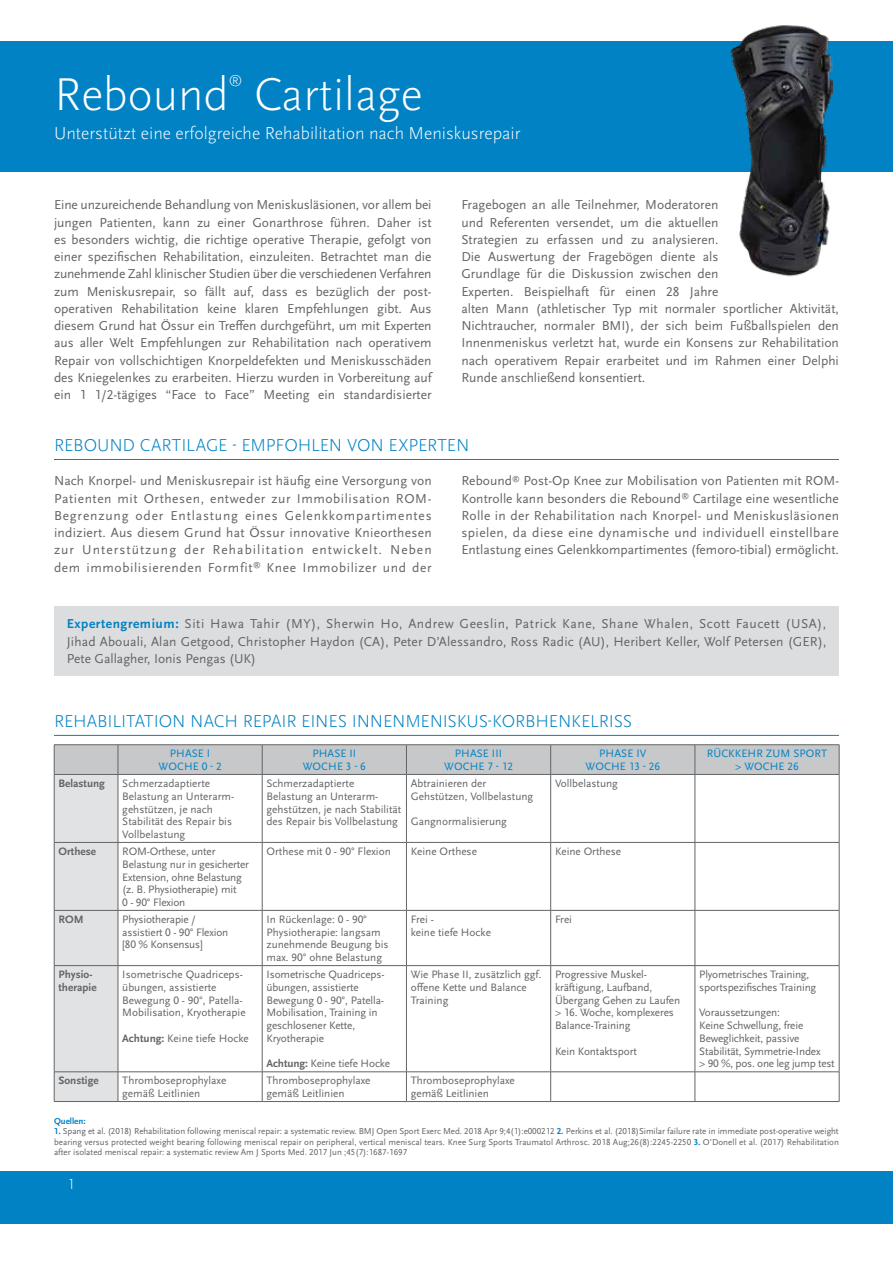
<style>
.page{position:relative;width:893px;height:1263px;background:#fff}
.page>*{position:absolute;margin:0;border:0;box-sizing:border-box;transform-origin:0 0}
.t1{font:300 48px "Scala Sans OT";color:#fff}
.t2{font:300 18px "Scala Sans OT";letter-spacing:-.01em;color:#0082c4}
.t3{font:300 18px "Scala Sans OT";color:#fff}
.t4{font:300 15px "Scala Sans Pro";color:#fff}
.t5{font:300 13.95px "Scala Sans OT";color:#fff}
.t6{font:13.5px/17.2px "Scala Sans OT";color:#636466;text-align:justify}
.t7{font:11.25px/12.8px "Scala Sans OT";color:#636466}
.t8{font:11.25px/12.8px "Scala Sans OT";letter-spacing:.01em;color:#0082c4;text-align:center}
.t9{font:700 11.25px/12.8px "Scala Sans OT";color:#636466}
.t10{font:9px/10.5px "Scala Sans OT";color:#636466;text-align:justify}
.t11{font:700 9px "Scala Sans OT";color:#0082c4}
.s1{font-weight:700;color:#0082c4}
.s2{font-weight:700}
</style>
<div class="page">
<div style="left:0;top:1171px;width:893px;height:53px;background:#0082c4"></div>
<div style="left:0;top:42px;width:893px;height:130px;background:#0082c4"></div>
<hr style="left:54px;top:459px;width:785px;height:1px;background:#0082c4">
<hr style="left:54px;top:735px;width:785px;height:1px;background:#0082c4">
<hr style="left:54px;top:744px;width:64px;height:1px;background:#636466">
<hr style="left:118px;top:744px;width:144px;height:1px;background:#636466">
<hr style="left:262px;top:744px;width:144px;height:1px;background:#636466">
<hr style="left:406px;top:744px;width:145px;height:1px;background:#636466">
<hr style="left:551px;top:744px;width:144px;height:1px;background:#636466">
<hr style="left:695px;top:744px;width:144px;height:1px;background:#636466">
<svg style="left:54px;top:745px;width:786px;height:356px"></svg>
<hr style="left:54px;top:1101px;width:64px;height:1px;background:#636466">
<hr style="left:118px;top:1101px;width:144px;height:1px;background:#636466">
<hr style="left:262px;top:1101px;width:144px;height:1px;background:#636466">
<hr style="left:406px;top:1101px;width:145px;height:1px;background:#636466">
<hr style="left:551px;top:1101px;width:144px;height:1px;background:#636466">
<hr style="left:695px;top:1101px;width:144px;height:1px;background:#636466">
<div style="left:54px;top:606px;width:785px;height:69px;background:#dcddde"></div>
<img style="left:725px;top:25px;width:107px;height:252px">
<h1 class="t1" style="left:54px;top:69px;width:176px">Rebound</h1>
<p class="t5" style="left:229px;top:72px;width:15px">®</p>
<h1 class="t1" style="left:254px;top:69px;width:170px">Cartilage</h1>
<h2 class="t3" style="left:54px;top:123px;width:468px">Unterstützt eine erfolgreiche Rehabilitation nach Meniskusrepair</h2>
<p class="t6" style="left:54px;top:196px;width:379px">Eine unzureichende Behandlung von Meniskusläsionen, vor allem bei jungen Patienten, kann zu einer Gonarthrose führen. Daher ist es besonders wichtig, die richtige operative Therapie, gefolgt von einer spezifischen Rehabilitation, einzuleiten. Betrachtet man die zunehmende Zahl klinischer Studien über die verschiedenen Verfahren zum Meniskusrepair, so fällt auf, dass es bezüglich der post&shy;operativen Rehabilitation keine klaren Empfehlungen gibt. Aus diesem Grund hat Össur ein Treffen durchgeführt, um mit Experten aus aller Welt Empfehlungen zur Rehabilitation nach operativem Repair von vollschichtigen Knorpeldefekten und Meniskusschäden des Kniegelenkes zu erarbeiten. Hierzu wurden in Vorbereitung auf ein 1 1/2-tägiges “Face to Face” Meeting ein standardisierter</p>
<p class="t6" style="left:461px;top:197px;width:379px;text-align:left">Fragebogen an alle Teilnehmer, Moderatoren<br>und Referenten versendet, um die aktuellen<br>Strategien zu erfassen und zu analysieren.<br>Die Auswertung der Fragebögen diente als<br>Grundlage für die Diskussion zwischen den<br>Experten. Beispielhaft für einen 28 Jahre<br>alten Mann (athletischer Typ mit normaler sportlicher Aktivität, Nichtraucher, normaler BMI), der sich beim Fußballspielen den Innenmeniskus verletzt hat, wurde ein Konsens zur Rehabilitation nach operativem Repair erarbeitet und im Rahmen einer Delphi Runde anschließend konsentiert.</p>
<h2 class="t2" style="left:54px;top:435px;width:417px">REBOUND CARTILAGE - EMPFOHLEN VON EXPERTEN</h2>
<p class="t6" style="left:54px;top:472px;width:379px">Nach Knorpel- und Meniskusrepair ist häufig eine Versorgung von Patienten mit Orthesen, entweder zur Immobilisation ROM-Begrenzung oder Entlastung eines Gelenkkompartimentes indiziert. Aus diesem Grund hat Össur innovative Knieorthesen zur Unterstützung der Rehabilitation entwickelt. Neben dem immobilisierenden Formfit<sup>®</sup> Knee Immobilizer und der</p>
<p class="t6" style="left:461px;top:472px;width:379px">Rebound<sup>®</sup> Post-Op Knee zur Mobilisation von Patienten mit ROM-Kontrolle kann besonders die Rebound<sup>®</sup> Cartilage eine wesentliche Rolle in der Rehabilitation nach Knorpel- und Meniskusläsionen spielen, da diese eine dynamische und individuell einstellbare Entlastung eines Gelenkkompartimentes (femoro-tibial) ermöglicht.</p>
<p class="t6" style="left:67px;top:615px;width:761px"><span class="s1">Expertengremium:</span> Siti Hawa Tahir (MY), Sherwin Ho, Andrew Geeslin, Patrick Kane, Shane Whalen, Scott Faucett (USA), Jihad Abouali, Alan Getgood, Christopher Haydon (CA), Peter D’Alessandro, Ross Radic (AU), Heribert Keller, Wolf Petersen (GER), Pete Gallagher, Ionis Pengas (UK)</p>
<h2 class="t2" style="left:54px;top:711px;width:580px">REHABILITATION NACH REPAIR EINES INNENMENISKUS-KORBHENKELRISS</h2>
<p class="t8" style="left:159px;top:747px;width:65px">PHASE I<br>WOCHE 0 - 2</p>
<p class="t8" style="left:303px;top:747px;width:65px">PHASE II<br>WOCHE 3 - 6</p>
<p class="t8" style="left:444px;top:747px;width:70px">PHASE III<br>WOCHE 7 - 12</p>
<p class="t8" style="left:586px;top:747px;width:76px">PHASE IV<br>WOCHE 13 - 26</p>
<p class="t8" style="left:707px;top:747px;width:122px">RÜCKKEHR ZUM SPORT &gt; WOCHE 26</p>
<p class="t9" style="left:59px;top:777px;width:48px">Belastung</p>
<p class="t7" style="left:122px;top:777px;width:112px">Schmerzadaptierte<br>Belastung an Unterarm&shy;gehstützen, je nach<br>Stabilität des Repair bis<br>Vollbelastung</p>
<p class="t7" style="left:267px;top:777px;width:136px">Schmerzadaptierte<br>Belastung an Unterarm&shy;gehstützen, je nach Stabilität des Repair bis Vollbelastung</p>
<p class="t7" style="left:411px;top:777px;width:124px">Abtrainieren der<br>Gehstützen, Vollbelastung</p>
<p class="t7" style="left:555px;top:777px;width:64px">Vollbelastung</p>
<p class="t7" style="left:411px;top:815px;width:98px">Gangnormalisierung</p>
<p class="t9" style="left:59px;top:845px;width:39px">Orthese</p>
<p class="t7" style="left:122px;top:845px;width:128px">ROM-Orthese, unter<br>Belastung nur in gesicherter<br>Extension, ohne Belastung (z. B. Physiotherapie) mit<br>0 - 90° Flexion</p>
<p class="t7" style="left:267px;top:845px;width:126px">Orthese mit 0 - 90° Flexion</p>
<p class="t7" style="left:411px;top:845px;width:68px">Keine Orthese</p>
<p class="t7" style="left:555px;top:845px;width:68px">Keine Orthese</p>
<p class="t9" style="left:59px;top:913px;width:27px">ROM</p>
<p class="t7" style="left:122px;top:913px;width:108px">Physiotherapie / assistiert 0 - 90° Flexion [80 % Konsensus]</p>
<p class="t7" style="left:267px;top:913px;width:123px">In Rückenlage: 0 - 90°<br>Physiotherapie: langsam zunehmende Beugung bis max. 90° ohne Belastung</p>
<p class="t7" style="left:411px;top:913px;width:82px">Frei -<br>keine tiefe Hocke</p>
<p class="t7" style="left:555px;top:913px;width:19px">Frei</p>
<p class="t9" style="left:59px;top:968px;width:40px">Physio&shy;therapie</p>
<p class="t7" style="left:122px;top:968px;width:125px">Isometrische Quadriceps&shy;übungen, assistierte<br>Bewegung 0 - 90°, Patella-<br>Mobilisation, Kryotherapie</p>
<p class="t7" style="left:122px;top:1032px;width:128px"><span class="s2">Achtung:</span> Keine tiefe Hocke</p>
<p class="t7" style="left:411px;top:968px;width:132px">Wie Phase II, zusätzlich ggf. offene Kette und Balance<br>Training</p>
<p class="t7" style="left:555px;top:968px;width:127px">Progressive Muskel&shy;kräftigung, Laufband,<br>Übergang Gehen zu Laufen &gt; 16. Woche, komplexeres<br>Balance-Training</p>
<p class="t7" style="left:555px;top:1045px;width:83px">Kein Kontaktsport</p>
<p class="t7" style="left:267px;top:968px;width:119px">Isometrische Quadriceps&shy;übungen, assistierte<br>Bewegung 0 - 90°, Patella-<br>Mobilisation, Training in geschlosener Kette,<br>Kryotherapie</p>
<p class="t7" style="left:267px;top:1057px;width:125px"><span class="s2">Achtung:</span> Keine tiefe Hocke</p>
<p class="t9" style="left:58px;top:1074px;width:42px">Sonstige</p>
<p class="t7" style="left:122px;top:1074px;width:106px">Thromboseprophylaxe gemäß Leitlinien</p>
<p class="t7" style="left:266px;top:1074px;width:106px">Thromboseprophylaxe gemäß Leitlinien</p>
<p class="t7" style="left:411px;top:1074px;width:106px">Thromboseprophylaxe gemäß Leitlinien</p>
<p class="t7" style="left:699px;top:968px;width:119px">Plyometrisches Training, sportspezifisches Training</p>
<p class="t7" style="left:699px;top:1006px;width:137px">Voraussetzungen:<br>Keine Schwellung, freie<br>Beweglichkeit, passive<br>Stabilität, Symmetrie-Index<br>&gt; 90 %, pos. one leg jump test</p>
<p class="t11" style="left:54px;top:1116px;width:33px">Quellen:</p>
<p class="t10" style="left:54px;top:1126px;width:786px"><span class="s1">1.</span> Spang et al. (2018) Rehabilitation following meniscal repair: a systematic review. BMJ Open Sport Exerc Med. 2018 Apr 9;4(1):e000212 <span class="s1">2.</span> Perkins et al. (2018)Similar failure rate in immediate post-operative weight bearing versus protected weight bearing following meniscal repair on peripheral, vertical meniscal tears. Knee Surg Sports Traumatol Arthrosc. 2018 Aug;26(8):2245-2250 <span class="s1">3.</span> O’Donell et al. (2017) Rehabilitation after isolated meniscal repair: a systematic review Am J Sports Med. 2017 Jun ;45(7):1687-1697</p>
<p class="t4" style="left:68px;top:1176px;width:9px">1</p>
</div>
